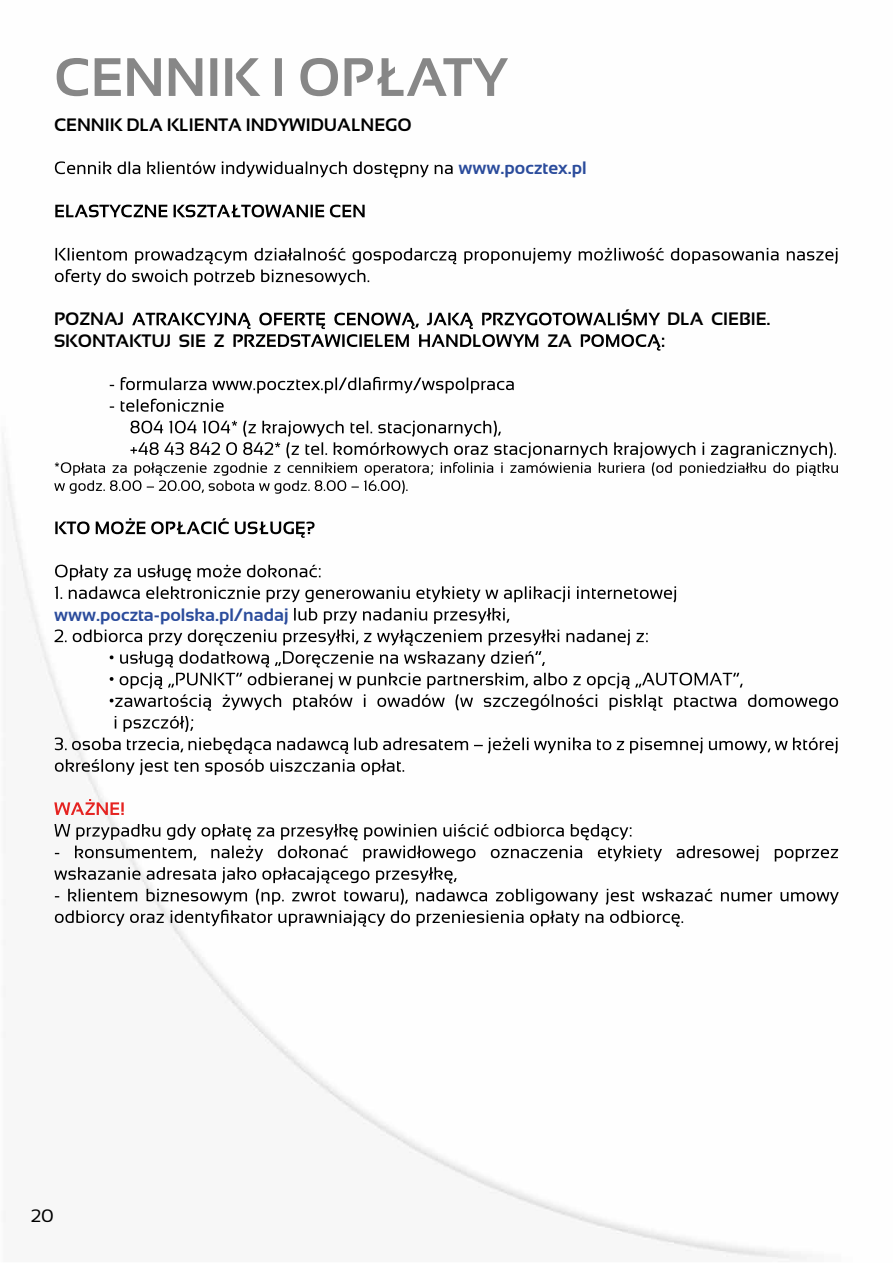
<style>
.page{position:relative;width:893px;height:1263px;background:#fff}
.page>*{position:absolute;margin:0;border:0;box-sizing:border-box;transform-origin:0 0}
.t1{font:700 54px "Sansation";color:#878787}
.t2{font:700 18px "Sansation";color:#000}
.t3{font:700 18px "Sansation";color:#2b4c9c}
.t4{font:18px "Sansation";color:#000}
</style>
<div class="page">
<img style="left:4px;top:73px;width:835px;height:1187px">
<img style="left:0;top:1004px;width:247px;height:1px">
<svg style="left:57px;top:58px;width:347px;height:38px"></svg>
<svg style="left:55px;top:161px;width:398px;height:17px"></svg>
<svg style="left:55px;top:205px;width:310px;height:12px"></svg>
<svg style="left:55px;top:248px;width:782px;height:37px"></svg>
<svg style="left:132px;top:309px;width:532px;height:42px"></svg>
<svg style="left:110px;top:377px;width:404px;height:16px"></svg>
<svg style="left:110px;top:399px;width:114px;height:13px"></svg>
<svg style="left:54px;top:421px;width:784px;height:73px"></svg>
<svg style="left:55px;top:518px;width:260px;height:20px"></svg>
<svg style="left:55px;top:565px;width:515px;height:37px"></svg>
<svg style="left:577px;top:586px;width:99px;height:16px"></svg>
<svg style="left:566px;top:629px;width:82px;height:17px"></svg>
<svg style="left:55px;top:608px;width:504px;height:59px"></svg>
<svg style="left:55px;top:673px;width:783px;height:102px"></svg>
<svg style="left:54px;top:799px;width:70px;height:16px"></svg>
<svg style="left:54px;top:824px;width:784px;height:59px"></svg>
<svg style="left:55px;top:889px;width:784px;height:38px"></svg>
<h1 class="t1" style="left:406px;top:47px;width:102px">ATY</h1>
<p class="t2" style="left:54px;top:115px;width:359px">CENNIK DLA KLIENTA INDYWIDUALNEGO</p>
<p class="t3" style="left:458px;top:158px;width:130px">www.pocztex.pl</p>
<p class="t2" style="left:54px;top:309px;width:72px">POZNAJ</p>
<p class="t2" style="left:667px;top:309px;width:105px">DLA CIEBIE.</p>
<p class="t2" style="left:54px;top:331px;width:172px">SKONTAKTUJ SIE Z</p>
<p class="t2" style="left:547px;top:331px;width:26px">ZA</p>
<p class="t3" style="left:54px;top:604px;width:236px">www.poczta-polska.pl/nadaj</p>
<p class="t4" style="left:31px;top:1206px;width:24px">20</p>
</div>
